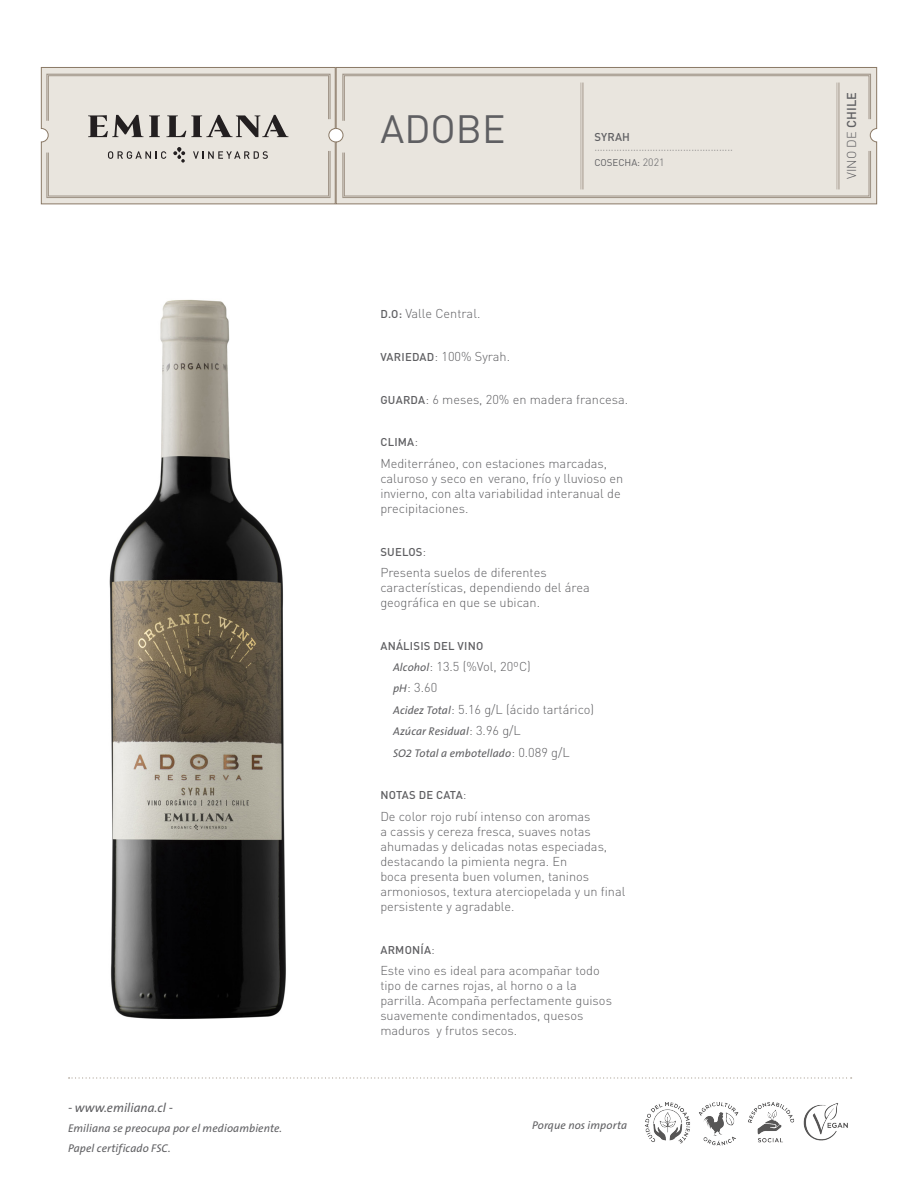
<style>
.page{position:relative;width:918px;height:1188px;background:#fff}
.page>*{position:absolute;margin:0;border:0;box-sizing:border-box;transform-origin:0 0}
.t1{font:39px "DIN Pro";color:#5f5f62}
.t2{font:300 12.75px/15px "DIN Pro";color:#5f5f62}
.t3{font:italic 12.75px "The Sans B5 Plain";color:#5f5f62}
.t4{font:italic 11.25px "The Sans B5 Plain";letter-spacing:.005em;color:#5f5f62}
.texto_cuadro{font:500 11.25px "DIN Pro";letter-spacing:.02em;color:#5f5f62}
.texto_cuadro-2{font:300 10.5px "DIN Pro";color:#5f5f62}
.texto_cuadro-3{font:9.75px "DIN Pro";color:#5f5f62}
.s1{font-weight:300;font-size:10.5px}
.s2{font-weight:500;font-size:11.25px}
.s3{font-weight:300;font-size:12.75px}
.s4{font-family:"The Sans B5 Plain";font-weight:400;font-style:italic;font-size:11.25px}
.s5{font-family:"DIN Pro";font-weight:300;font-style:normal;font-size:12.75px}
.s6{font-weight:500}
</style>
<div class="page">
<img style="left:109px;top:299px;width:177px;height:720px">
<svg style="left:336px;top:67px;width:541px;height:137px;background:#e4dfd8"></svg>
<svg style="left:342px;top:73px;width:530px;height:49px;background:#e4e0d9"></svg>
<svg style="left:342px;top:150px;width:530px;height:49px;background:#e4e0d9"></svg>
<svg style="left:41px;top:67px;width:295px;height:137px;background:#dad5ce"></svg>
<svg style="left:69px;top:1077px;width:783px;height:2px"></svg>
<img style="left:645px;top:1102px;width:203px;height:44px">
<hr style="left:838px;top:83px;width:2px;height:106px;background:#bab1a6">
<hr style="left:837px;top:83px;width:1px;height:106px;background:#bab1a6">
<hr style="left:582px;top:83px;width:2px;height:106px;background:#bab1a6">
<hr style="left:581px;top:83px;width:1px;height:106px;background:#bab1a6">
<p class="t3" style="left:68px;top:1101px;width:106px">- www.emiliana.cl -</p>
<p class="t4" style="left:68px;top:1123px;width:216px">Emiliana se preocupa por el medioambiente.</p>
<p class="t4" style="left:68px;top:1142px;width:104px">Papel certificado FSC.</p>
<p class="t1" style="left:381px;top:98px;width:126px">ADOBE</p>
<p class="texto_cuadro" style="left:594px;top:128px;width:37px">SYRAH</p>
<p class="texto_cuadro-2" style="left:594px;top:141px;width:140px">··················································</p>
<p class="texto_cuadro-3" style="left:594px;top:155px;width:72px">COSECHA: <span class="s1">2021</span></p>
<p class="t2" style="left:380px;top:305px;width:101px"><span class="s2">D.O:</span> Valle Central.</p>
<p class="t2" style="left:380px;top:348px;width:131px"><span class="s2">VARIEDAD</span>: 100% Syrah.</p>
<p class="t2" style="left:380px;top:390px;width:249px"><span class="s2">GUARDA</span>: 6 meses, 20% en madera francesa.</p>
<p class="texto_cuadro" style="left:380px;top:433px;width:39px">CLIMA<span class="s3">:</span></p>
<p class="t2" style="left:380px;top:455px;width:244px">Mediterráneo, con estaciones marcadas, caluroso y seco en verano, frío y lluvioso en invierno, con alta variabilidad interanual de precipitaciones.</p>
<p class="texto_cuadro" style="left:380px;top:542px;width:47px">SUELOS<span class="s3">:</span></p>
<p class="t2" style="left:380px;top:564px;width:211px">Presenta suelos de diferentes características, dependiendo del área geográfica en que se ubican.</p>
<p class="texto_cuadro" style="left:380px;top:637px;width:104px">ANÁLISIS DEL VINO</p>
<p class="t2" style="left:393px;top:658px;width:139px"><span class="s4">Alcohol</span>: 13.5 (%Vol, 20ºC)</p>
<p class="t2" style="left:393px;top:679px;width:46px"><span class="s4">pH</span>: 3.60</p>
<p class="t2" style="left:393px;top:701px;width:203px"><span class="s4">Acidez Total</span>: 5.16 g/L (ácido tartárico)</p>
<p class="t4" style="left:393px;top:726px;width:129px">Azúcar Residual<span class="s5">: 3.96 g/L</span></p>
<p class="t4" style="left:393px;top:747px;width:178px">SO2 Total a embotellado<span class="s5">: 0.089 g/L</span></p>
<p class="texto_cuadro" style="left:380px;top:786px;width:88px">NOTAS DE CATA<span class="s3">:</span></p>
<p class="t2" style="left:380px;top:808px;width:247px">De color rojo rubí intenso con aromas<br>a cassis y cereza fresca, suaves notas ahumadas y delicadas notas especiadas, destacando la pimienta negra. En<br>boca presenta buen volumen, taninos armoniosos, textura aterciopelada y un final persistente y agradable.</p>
<p class="texto_cuadro" style="left:380px;top:940px;width:56px">ARMONÍA<span class="s3">:</span></p>
<p class="t2" style="left:380px;top:962px;width:233px">Este vino es ideal para acompañar todo tipo de carnes rojas, al horno o a la parrilla. Acompaña perfectamente guisos suavemente condimentados, quesos maduros y frutos secos.</p>
<p class="t4" style="left:532px;top:1119px;width:97px">Porque nos importa</p>
<p class="t2" style="left:843px;top:179px;width:88px;rotate:-90deg">VINO DE <span class="s6">CHILE</span></p>
</div>
